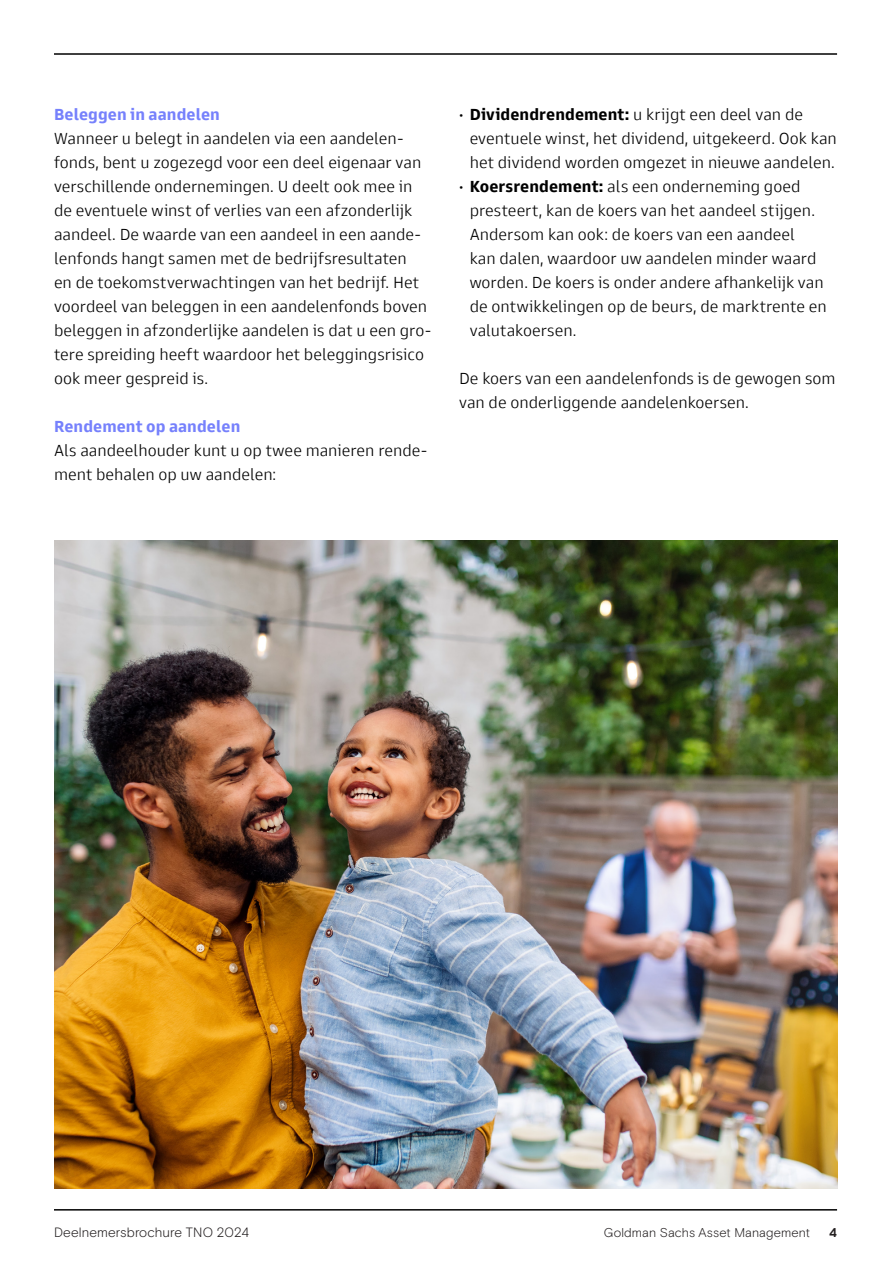
<style>
.page{position:relative;width:893px;height:1263px;background:#fff}
.page>*{position:absolute;margin:0;border:0;box-sizing:border-box;transform-origin:0 0}
.Body_Copy_1_light_11{font:300 16.5px/24px "Goldman Sans";color:#000}
.Heading_II{font:700 16.5px "Goldman Sans";letter-spacing:.005em;color:#7681fc}
.t1{font:300 13.5px "Basis Grotesque Pro";letter-spacing:.005em;color:#231f20}
.t2{font:300 12.75px "Basis Grotesque Pro";letter-spacing:.01em;color:#231f20}
.t3{font:700 12.75px "Basis Grotesque Pro";color:#231f20}
.s1{font-family:"Basis Grotesque Pro"}
.s2{font-weight:700}
</style>
<div class="page">
<img style="left:54px;top:540px;width:783px;height:648px">
<hr style="left:54px;top:53px;width:783px;height:2px;background:#000">
<hr style="left:54px;top:1209px;width:783px;height:1px;background:#000">
<p class="Heading_II" style="left:54px;top:104px;width:167px">Beleggen in aandelen</p>
<p class="Body_Copy_1_light_11" style="left:54px;top:126px;width:379px">Wanneer u belegt in aandelen via een aandelen&shy;fonds, bent u zogezegd voor een deel eigenaar van verschillende ondernemingen. U deelt ook mee in de eventuele winst of verlies van een afzonderlijk aandeel. De waarde van een aandeel in een aande&shy;lenfonds hangt samen met de bedrijfsresultaten<br>en de toekomstverwachtingen van het bedrijf. Het voordeel van beleggen in een aandelenfonds boven beleggen in afzonderlijke aandelen is dat u een gro&shy;tere spreiding heeft waardoor het beleggingsrisico ook meer gespreid is.</p>
<p class="Heading_II" style="left:54px;top:416px;width:188px">Rendement op aandelen</p>
<p class="Body_Copy_1_light_11" style="left:54px;top:438px;width:375px">Als aandeelhouder kunt u op twee manieren rende&shy;ment behalen op uw aandelen:</p>
<p class="Body_Copy_1_light_11" style="left:470px;top:102px;width:369px;text-indent:-11px"><span class="s1">•</span> <span class="s2">Dividendrendement:</span> u krijgt een deel van de eventuele winst, het dividend, uitgekeerd. Ook kan het dividend worden omgezet in nieuwe aandelen.</p>
<p class="Body_Copy_1_light_11" style="left:470px;top:174px;width:358px;text-indent:-11px"><span class="s1">•</span> <span class="s2">Koersrendement:</span> als een onderneming goed presteert, kan de koers van het aandeel stijgen.<br>Andersom kan ook: de koers van een aandeel<br>kan dalen, waardoor uw aandelen minder waard worden. De koers is onder andere afhankelijk van de ontwikkelingen op de beurs, de marktrente en valutakoersen.</p>
<p class="Body_Copy_1_light_11" style="left:459px;top:366px;width:378px">De koers van een aandelenfonds is de gewogen som van de onderliggende aandelenkoersen.</p>
<p class="t1" style="left:54px;top:1224px;width:197px">Deelnemersbrochure TNO 2024</p>
<p class="t2" style="left:604px;top:1225px;width:208px">Goldman Sachs Asset Management</p>
<p class="t3" style="left:829px;top:1225px;width:9px">4</p>
</div>
